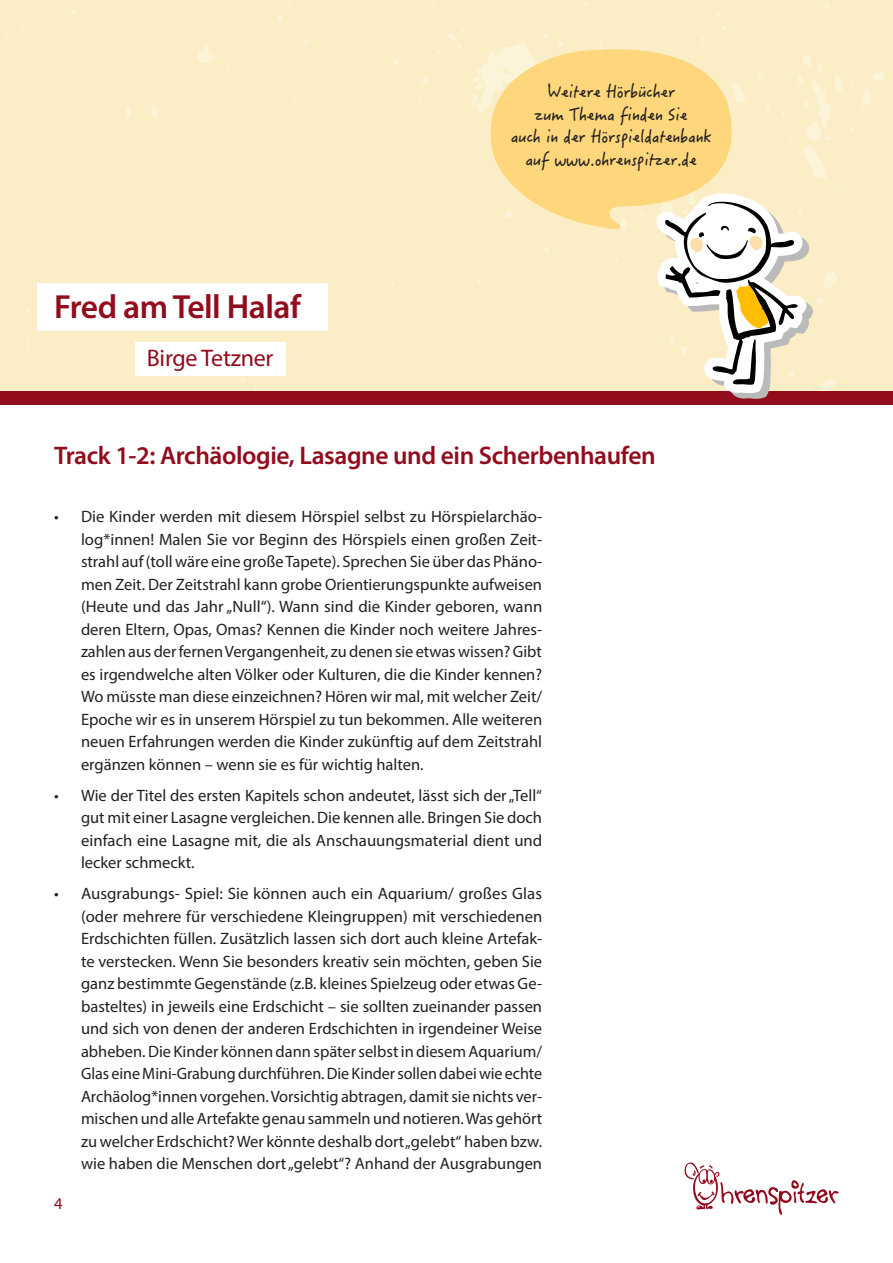
<style>
.page{position:relative;width:893px;height:1263px;background:#fff}
.page>*{position:absolute;margin:0;border:0;box-sizing:border-box;transform-origin:0 0}
.t1{font:600 33.6px "Myriad Pro";letter-spacing:-.015em;color:#910c1d}
.t2{font:600 25.5px "Myriad Pro";letter-spacing:-.015em;color:#910c1d}
.t3{font:24px "Myriad Pro";letter-spacing:-.01em;color:#910c1d}
.t4{font:16.5px/22.5px "Myriad Pro";color:#231f20;text-align:justify}
.t5{font:16.5px/22.5px "Hanzi Pen SC W5";letter-spacing:-.01em;color:#231f20;text-align:center}
.t6{font:16.5px "Myriad Pro";color:#910c1d}
</style>
<div class="page">
<div style="left:0;top:0;width:893px;height:391px;background:#fbeec6"></div>
<div style="left:0;top:391px;width:893px;height:14px;background:#910c1d"></div>
<svg style="left:684px;top:1162px;width:154px;height:53px"></svg>
<svg style="left:475px;top:41px;width:281px;height:189px;background:#fcdf96"></svg>
<svg style="left:656px;top:193px;width:157px;height:206px"></svg>
<div style="left:37px;top:283px;width:290px;height:48px;background:#fff"></div>
<div style="left:135px;top:342px;width:151px;height:34px;background:#fff"></div>
<h1 class="t1" style="left:54px;top:285px;width:248px">Fred am Tell Halaf</h1>
<h3 class="t3" style="left:147px;top:343px;width:128px">Birge Tetzner</h3>
<p class="t5" style="left:511px;top:80px;width:202px">Weitere Hörbücher<br>zum Thema finden Sie<br>auch in der Hörspieldatenbank auf www.ohrenspitzer.de</p>
<h2 class="t2" style="left:54px;top:440px;width:603px">Track 1-2: Archäologie, Lasagne und ein Scherbenhaufen</h2>
<p class="t4" style="left:81px;top:505px;width:463px;text-indent:-27px">• Die Kinder werden mit diesem Hörspiel selbst zu Hörspielarchäo&shy;log*innen! Malen Sie vor Beginn des Hörspiels einen großen Zeit&shy;strahl auf (toll wäre eine große Tapete). Sprechen Sie über das Phäno&shy;men Zeit. Der Zeitstrahl kann grobe Orientierungspunkte aufweisen (Heute und das Jahr „Null“). Wann sind die Kinder geboren, wann deren Eltern, Opas, Omas? Kennen die Kinder noch weitere Jahres&shy;zahlen aus der fernen Vergangenheit, zu denen sie etwas wissen? Gibt es irgendwelche alten Völker oder Kulturen, die die Kinder kennen?<br>Wo müsste man diese einzeichnen? Hören wir mal, mit welcher Zeit/ Epoche wir es in unserem Hörspiel zu tun bekommen. Alle weiteren neuen Erfahrungen werden die Kinder zukünftig auf dem Zeitstrahl ergänzen können – wenn sie es für wichtig halten.</p>
<p class="t4" style="left:81px;top:784px;width:463px;text-indent:-27px">• Wie der Titel des ersten Kapitels schon andeutet, lässt sich der „Tell“ gut mit einer Lasagne vergleichen. Die kennen alle. Bringen Sie doch einfach eine Lasagne mit, die als Anschauungsmaterial dient und lecker schmeckt.</p>
<p class="t4" style="left:81px;top:882px;width:463px;text-indent:-27px">• Ausgrabungs- Spiel: Sie können auch ein Aquarium/ großes Glas (oder mehrere für verschiedene Kleingruppen) mit verschiedenen Erdschichten füllen. Zusätzlich lassen sich dort auch kleine Artefak&shy;te verstecken. Wenn Sie besonders kreativ sein möchten, geben Sie ganz bestimmte Gegenstände (z.B. kleines Spielzeug oder etwas Ge&shy;basteltes) in jeweils eine Erdschicht – sie sollten zueinander passen und sich von denen der anderen Erdschichten in irgendeiner Weise abheben. Die Kinder können dann später selbst in diesem Aquarium/ Glas eine Mini-Grabung durchführen. Die Kinder sollen dabei wie echte Archäolog*innen vorgehen. Vorsichtig abtragen, damit sie nichts ver&shy;mischen und alle Artefakte genau sammeln und notieren. Was gehört zu welcher Erdschicht? Wer könnte deshalb dort „gelebt“ haben bzw. wie haben die Menschen dort „gelebt“? Anhand der Ausgrabungen</p>
<p class="t6" style="left:54px;top:1194px;width:10px">4</p>
</div>
